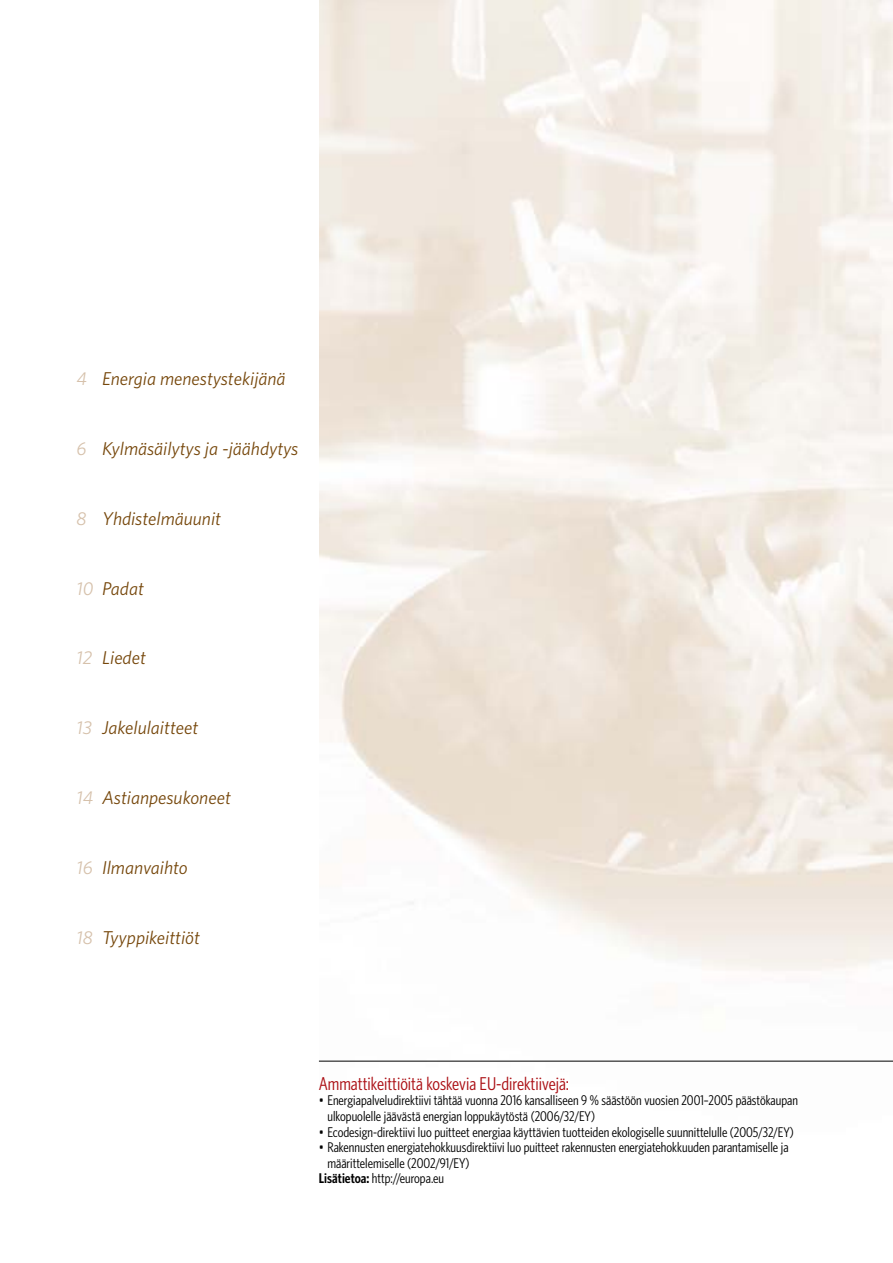
<style>
.page{position:relative;width:893px;height:1263px;background:#fff}
.page>*{position:absolute;margin:0;border:0;box-sizing:border-box;transform-origin:0 0}
.t1{font:italic 18.6px "Whitney";color:#76470b}
.t2{font:18.6px "Whitney Condensed";color:#ab0f14}
.t3{font:14.1px/15.6px "Whitney Condensed";color:#000}
.s1{color:#d6c1ab}
.s2{font-weight:600}
</style>
<div class="page">
<hr style="left:319px;top:1061px;width:574px;height:1px;background:#000">
<h1 class="t1" style="left:77px;top:366px;width:211px"><span class="s1">4</span> Energia menestystekijänä</h1>
<h1 class="t1" style="left:77px;top:436px;width:223px"><span class="s1">6</span> Kylmäsäilytys ja -jäähdytys</h1>
<h1 class="t1" style="left:77px;top:506px;width:146px"><span class="s1">8</span> Yhdistelmäuunit</h1>
<h1 class="t1" style="left:77px;top:576px;width:69px"><span class="s1">10</span> Padat</h1>
<h1 class="t1" style="left:77px;top:646px;width:71px"><span class="s1">12</span> Liedet</h1>
<h1 class="t1" style="left:77px;top:715px;width:123px"><span class="s1">13</span> Jakelulaitteet</h1>
<h1 class="t1" style="left:77px;top:785px;width:156px"><span class="s1">14</span> Astianpesukoneet</h1>
<h1 class="t1" style="left:77px;top:855px;width:113px"><span class="s1">16</span> Ilmanvaihto</h1>
<h1 class="t1" style="left:77px;top:925px;width:125px"><span class="s1">18</span> Tyyppikeittiöt</h1>
<h1 class="t2" style="left:319px;top:1072px;width:252px">Ammattikeittiöitä koskevia EU-direktiivejä:</h1>
<p class="t3" style="left:327px;top:1092px;width:472px;text-indent:-9px">• Energiapalveludirektiivi tähtää vuonna 2016 kansalliseen 9 % säästöön vuosien 2001–2005 päästökaupan ulkopuolelle jäävästä energian loppukäytöstä (2006/32/EY)</p>
<p class="t3" style="left:319px;top:1123px;width:476px">• Ecodesign-direktiivi luo puitteet energiaa käyttävien tuotteiden ekologiselle suunnittelulle (2005/32/EY)</p>
<p class="t3" style="left:319px;top:1139px;width:471px">• Rakennusten energiatehokkuusdirektiivi luo puitteet rakennusten energiatehokkuuden parantamiselle ja</p>
<p class="t3" style="left:327px;top:1155px;width:144px">määrittelemiselle (2002/91/EY)</p>
<p class="t3" style="left:319px;top:1170px;width:127px"><span class="s2">Lisätietoa:</span> http://europa.eu</p>
</div>
